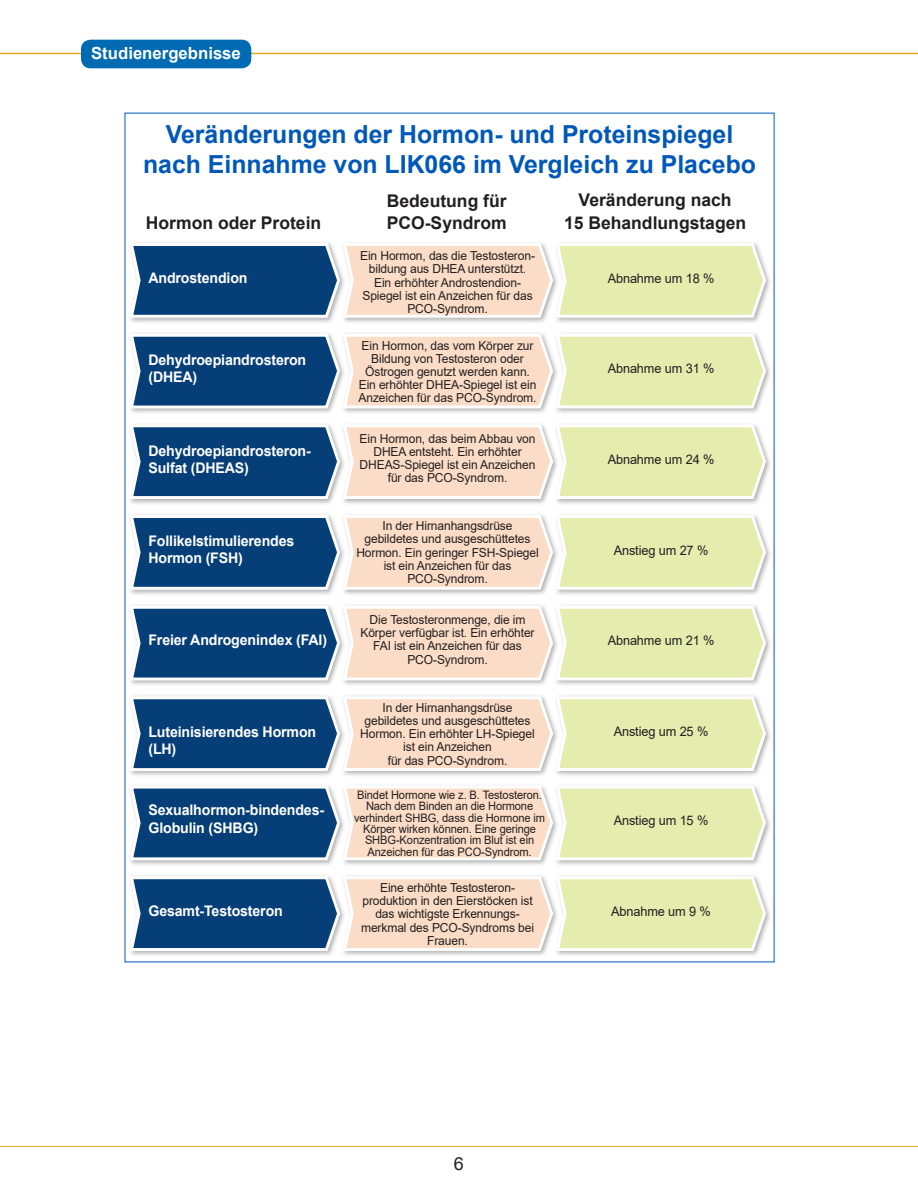
<style>
.page{position:relative;width:918px;height:1188px;background:#fff}
.page>*{position:absolute;margin:0;border:0;box-sizing:border-box;transform-origin:0 0}
.t1{font:700 24.9px/29.2px "Arial";color:#0058b8;text-align:center}
.t2{font:18px "Arial";color:#231f20}
.t3{font:700 17.55px/21.9px "Arial";color:#231f20}
.t4{font:700 16.8px "Arial";color:#fff}
.t5{font:700 14.55px/17.5px "Arial";letter-spacing:-.01em;color:#fff}
.t6{font:13.2px "Arial";letter-spacing:-.01em;color:#231f20}
.t7{font:12.45px/13.2px "Arial";letter-spacing:-.01em;color:#231f20;text-align:center}
.t8{font:11.7px/11.4px "Arial";letter-spacing:-.01em;color:#231f20;text-align:center;scale:.95 1}
</style>
<div class="page">
<hr style="left:0;top:53px;width:918px;height:1px;background:#efa529">
<div style="left:81px;top:40px;width:170px;height:28px;background:#006ab2;border-radius:10px"></div>
<hr style="left:0;top:1146px;width:918px;height:1px;background:#efa529">
<img style="left:555px;top:872px;width:220px;height:88px">
<svg style="left:129px;top:875px;width:639px;height:78px;background:#b1bab3"></svg>
<img style="left:555px;top:692px;width:220px;height:177px">
<svg style="left:129px;top:784px;width:639px;height:79px;background:#b2bbb4"></svg>
<img style="left:556px;top:602px;width:219px;height:87px">
<svg style="left:129px;top:604px;width:639px;height:79px;background:#b2bbb4"></svg>
<svg style="left:129px;top:695px;width:639px;height:78px;background:#b1bab3"></svg>
<img style="left:555px;top:511px;width:220px;height:87px">
<svg style="left:129px;top:514px;width:639px;height:78px;background:#b1bab3"></svg>
<img style="left:556px;top:330px;width:219px;height:87px">
<svg style="left:129px;top:332px;width:639px;height:79px;background:#b2bbb4"></svg>
<img style="left:555px;top:420px;width:220px;height:87px">
<svg style="left:129px;top:423px;width:639px;height:78px;background:#b1bab3"></svg>
<img style="left:555px;top:239px;width:220px;height:87px">
<svg style="left:129px;top:242px;width:639px;height:78px;background:#b1bab3"></svg>
<h3 class="t4" style="left:91px;top:41px;width:151px">Studienergebnisse</h3>
<h1 class="t1" style="left:143px;top:120px;width:615px">Veränderungen der Hormon- und Proteinspiegel nach Einnahme von LIK066 im Vergleich zu Placebo</h1>
<h3 class="t3" style="left:387px;top:190px;width:121px">Bedeutung für<br>PCO-Syndrom</h3>
<h3 class="t3" style="left:579px;top:189px;width:155px">Veränderung nach</h3>
<h3 class="t3" style="left:146px;top:212px;width:177px">Hormon oder Protein</h3>
<h3 class="t3" style="left:564px;top:212px;width:184px">15 Behandlungstagen</h3>
<p class="t5" style="left:148px;top:269px;width:101px">Androstendion</p>
<p class="t5" style="left:148px;top:351px;width:159px">Dehydroepiandrosteron (DHEA)</p>
<p class="t7" style="left:360px;top:249px;width:176px">Ein Hormon, das die Testosteron&shy;bildung aus DHEA unterstützt.<br>Ein erhöhter Androstendion-<br>Spiegel ist ein Anzeichen für das<br>PCO-Syndrom.</p>
<p class="t7" style="left:359px;top:339px;width:179px">Ein Hormon, das vom Körper zur<br>Bildung von Testosteron oder<br>Östrogen genutzt werden kann.<br>Ein erhöhter DHEA-Spiegel ist ein<br>Anzeichen für das PCO-Syndrom.</p>
<p class="t5" style="left:148px;top:442px;width:164px">Dehydroepiandrosteron-<br>Sulfat (DHEAS)</p>
<p class="t7" style="left:360px;top:432px;width:178px">Ein Hormon, das beim Abbau von<br>DHEA entsteht. Ein erhöhter<br>DHEAS-Spiegel ist ein Anzeichen für das PCO-Syndrom.</p>
<p class="t5" style="left:148px;top:532px;width:147px">Follikelstimulierendes<br>Hormon (FSH)</p>
<p class="t5" style="left:148px;top:631px;width:180px">Freier Androgenindex (FAI)</p>
<p class="t5" style="left:148px;top:723px;width:169px">Luteinisierendes Hormon (LH)</p>
<p class="t5" style="left:148px;top:802px;width:177px">Sexualhormon-bindendes-<br>Globulin (SHBG)</p>
<p class="t5" style="left:148px;top:902px;width:136px">Gesamt-Testosteron</p>
<p class="t7" style="left:356px;top:519px;width:184px">In der Hirnanhangsdrüse gebildetes und ausgeschüttetes<br>Hormon. Ein geringer FSH-Spiegel ist ein Anzeichen für das<br>PCO-Syndrom.</p>
<p class="t7" style="left:361px;top:613px;width:176px">Die Testosteronmenge, die im<br>Körper verfügbar ist. Ein erhöhter<br>FAI ist ein Anzeichen für das<br>PCO-Syndrom.</p>
<p class="t7" style="left:360px;top:701px;width:176px">In der Hirnanhangsdrüse gebildetes und ausgeschüttetes<br>Hormon. Ein erhöhter LH-Spiegel ist ein Anzeichen<br>für das PCO-Syndrom.</p>
<p class="t8" style="left:354px;top:789px;width:203px">Bindet Hormone wie z. B. Testosteron.<br>Nach dem Binden an die Hormone verhindert SHBG, dass die Hormone im Körper wirken können. Eine geringe SHBG-Konzentration im Blut ist ein Anzeichen für das PCO-Syndrom.</p>
<p class="t7" style="left:361px;top:881px;width:174px">Eine erhöhte Testosteron&shy;produktion in den Eierstöcken ist das wichtigste Erkennungs&shy;merkmal des PCO-Syndroms bei<br>Frauen.</p>
<p class="t6" style="left:608px;top:269px;width:108px">Abnahme um 18 %</p>
<p class="t6" style="left:608px;top:360px;width:108px">Abnahme um 31 %</p>
<p class="t6" style="left:608px;top:451px;width:108px">Abnahme um 24 %</p>
<p class="t6" style="left:614px;top:541px;width:96px">Anstieg um 27 %</p>
<p class="t6" style="left:608px;top:631px;width:108px">Abnahme um 21 %</p>
<p class="t6" style="left:614px;top:722px;width:96px">Anstieg um 25 %</p>
<p class="t6" style="left:614px;top:811px;width:96px">Anstieg um 15 %</p>
<p class="t6" style="left:611px;top:902px;width:101px">Abnahme um 9 %</p>
<h2 class="t2" style="left:454px;top:1151px;width:12px">6</h2>
</div>
